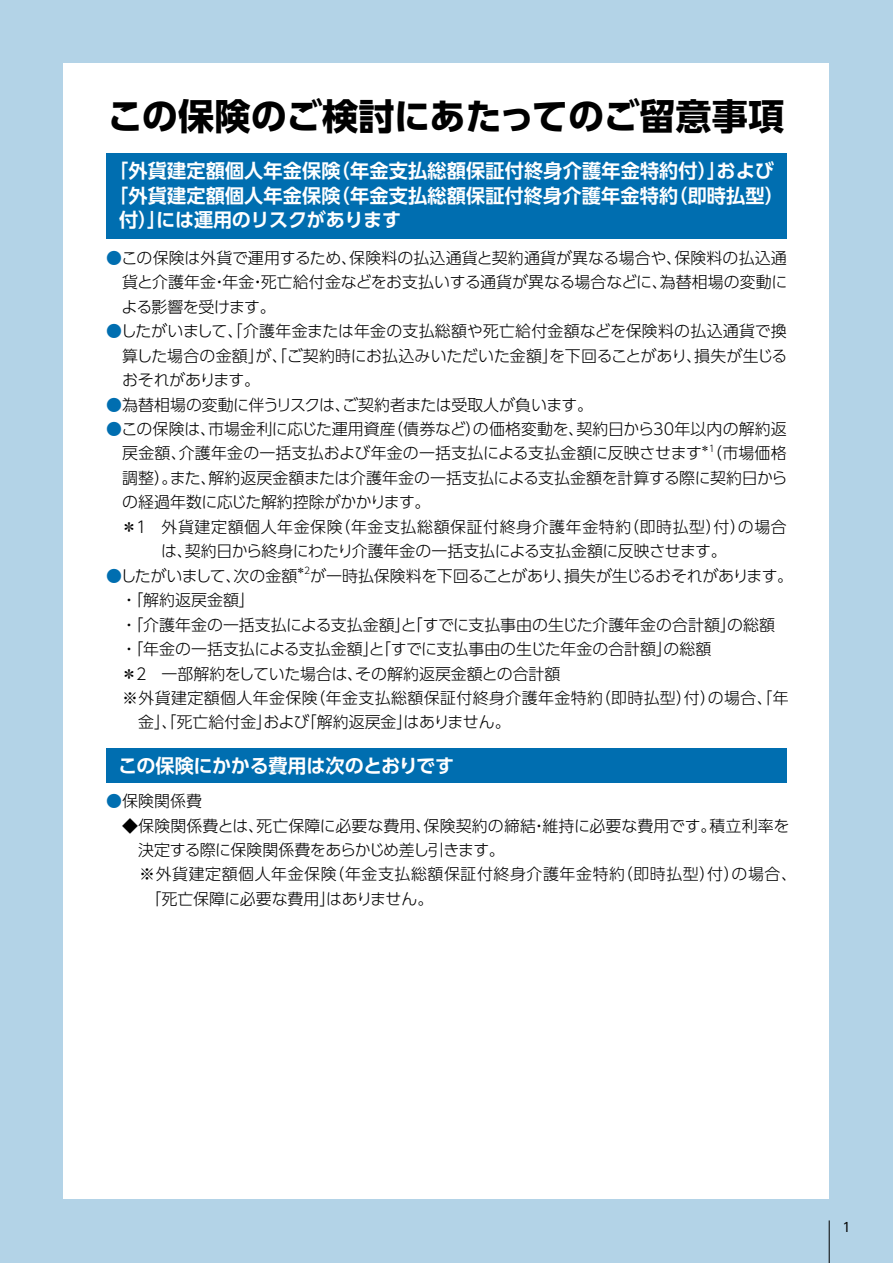
<style>
.page{position:relative;width:893px;height:1263px;background:#b3d3e7}
.page>*{position:absolute;margin:0;border:0;box-sizing:border-box;transform-origin:0 0}
.t1{font:700 36.15px "UD Shin Go Pr 6";color:#000}
.t2{font:700 19.2px "UD Shin Go Pr 6 De";letter-spacing:.01em;color:#fff}
.t3{font:700 19.2px "UD Shin Go Pr 6 De";letter-spacing:-.02em;color:#fff}
.t4{font:700 19.2px "UD Shin Go Pr 6 De";letter-spacing:-.015em;color:#fff}
.t5{font:300 15.9px/24.5px "UD Shin Go Pr 6";color:#000;text-align:justify}
.t6{font:300 15.9px "UD Shin Go Pr 6";letter-spacing:.035em;color:#000}
.t7{font:300 15.9px "UD Shin Go Pr 6";letter-spacing:-.02em;color:#000}
.t8{font:300 15.9px "UD Shin Go Pr 6";letter-spacing:.025em;color:#000}
.t9{font:300 15.9px "UD Shin Go Pr 6";letter-spacing:-.03em;color:#000}
.t10{font:300 15.9px "UD Shin Go Pr 6";letter-spacing:-.035em;color:#000}
.t11{font:12.75px "UD Shin Go Pr 6";color:#000}
.t12{font:300 9.3px "UD Shin Go Pr 6";color:#000}
.s1{color:#006eb0}
</style>
<div class="page">
<div style="left:64px;top:64px;width:765px;height:1135px;background:#fff"></div>
<hr style="left:829px;top:1220px;width:1px;height:43px;background:#000">
<div style="left:106px;top:153px;width:681px;height:85px;background:#006eb0"></div>
<div style="left:106px;top:748px;width:681px;height:34px;background:#006eb0"></div>
<h1 class="t1" style="left:107px;top:86px;width:678px">この保険のご検討にあたってのご留意事項</h1>
<p class="t2" style="left:109px;top:156px;width:666px">「外貨建定額個人年金保険（年金支払総額保証付終身介護年金特約付）」および</p>
<p class="t2" style="left:109px;top:180px;width:676px">「外貨建定額個人年金保険（年金支払総額保証付終身介護年金特約（即時払型）</p>
<p class="t4" style="left:119px;top:204px;width:284px">付）」には運用のリスクがあります</p>
<p class="t5" style="left:122px;top:245px;width:667px;text-indent:-15px"><span class="s1">●</span>この保険は外貨で運用するため、保険料の払込通貨と契約通貨が異なる場合や、保険料の払込通貨と介護年金・年金・死亡給付金などをお支払いする通貨が異なる場合などに、為替相場の変動による影響を受けます。</p>
<p class="t5" style="left:122px;top:318px;width:667px;text-indent:-16px"><span class="s1">●</span>したがいまして、「介護年金または年金の支払総額や死亡給付金額などを保険料の払込通貨で換算した場合の金額」が、「ご契約時にお払込みいただいた金額」を下回ることがあり、損失が生じるおそれがあります。</p>
<p class="t5" style="left:106px;top:392px;width:488px"><span class="s1">●</span>為替相場の変動に伴うリスクは、ご契約者または受取人が負います。</p>
<p class="t5" style="left:106px;top:416px;width:682px;text-align:right"><span class="s1">●</span>この保険は、市場金利に応じた運用資産（債券など）の価格変動を、契約日から30年以内の解約返戻金額、介護年金の一括支払および年金の一括支払による支払金額に反映させます（市場価格</p>
<p class="t12" style="left:700px;top:441px;width:16px">＊1</p>
<p class="t5" style="left:122px;top:465px;width:667px">調整）。また、解約返戻金額または介護年金の一括支払による支払金額を計算する際に契約日から</p>
<p class="t7" style="left:122px;top:489px;width:310px">の経過年数に応じた解約控除がかかります。</p>
<p class="t6" style="left:121px;top:514px;width:667px">＊1 外貨建定額個人年金保険（年金支払総額保証付終身介護年金特約（即時払型）付）の場合</p>
<p class="t9" style="left:161px;top:538px;width:567px">は、契約日から終身にわたり介護年金の一括支払による支払金額に反映させます。</p>
<p class="t7" style="left:106px;top:563px;width:193px"><span class="s1">●</span>したがいまして、次の金額</p>
<p class="t12" style="left:296px;top:563px;width:16px">＊2</p>
<p class="t7" style="left:310px;top:563px;width:485px">が一時払保険料を下回ることがあり、損失が生じるおそれがあります。</p>
<p class="t5" style="left:121px;top:587px;width:135px">・「解約返戻金額」</p>
<p class="t5" style="left:121px;top:612px;width:655px">・「介護年金の一括支払による支払金額」と「すでに支払事由の生じた介護年金の合計額」の総額</p>
<p class="t5" style="left:121px;top:636px;width:592px">・「年金の一括支払による支払金額」と「すでに支払事由の生じた年金の合計額」の総額</p>
<p class="t5" style="left:121px;top:661px;width:441px">＊2 一部解約をしていた場合は、その解約返戻金額との合計額</p>
<p class="t8" style="left:122px;top:685px;width:668px">※外貨建定額個人年金保険（年金支払総額保証付終身介護年金特約（即時払型）付）の場合、「年</p>
<p class="t5" style="left:138px;top:709px;width:374px">金」、「死亡給付金」および「解約返戻金」はありません。</p>
<p class="t3" style="left:118px;top:750px;width:338px">この保険にかかる費用は次のとおりです</p>
<p class="t5" style="left:106px;top:788px;width:97px"><span class="s1">●</span>保険関係費</p>
<p class="t5" style="left:122px;top:813px;width:669px">◆保険関係費とは、死亡保障に必要な費用、保険契約の締結・維持に必要な費用です。積立利率を</p>
<p class="t10" style="left:138px;top:837px;width:368px">決定する際に保険関係費をあらかじめ差し引きます。</p>
<p class="t6" style="left:139px;top:861px;width:659px">※外貨建定額個人年金保険（年金支払総額保証付終身介護年金特約（即時払型）付）の場合、</p>
<p class="t5" style="left:145px;top:886px;width:290px">「死亡保障に必要な費用」はありません。</p>
<p class="t11" style="left:842px;top:1216px;width:10px">1</p>
</div>
